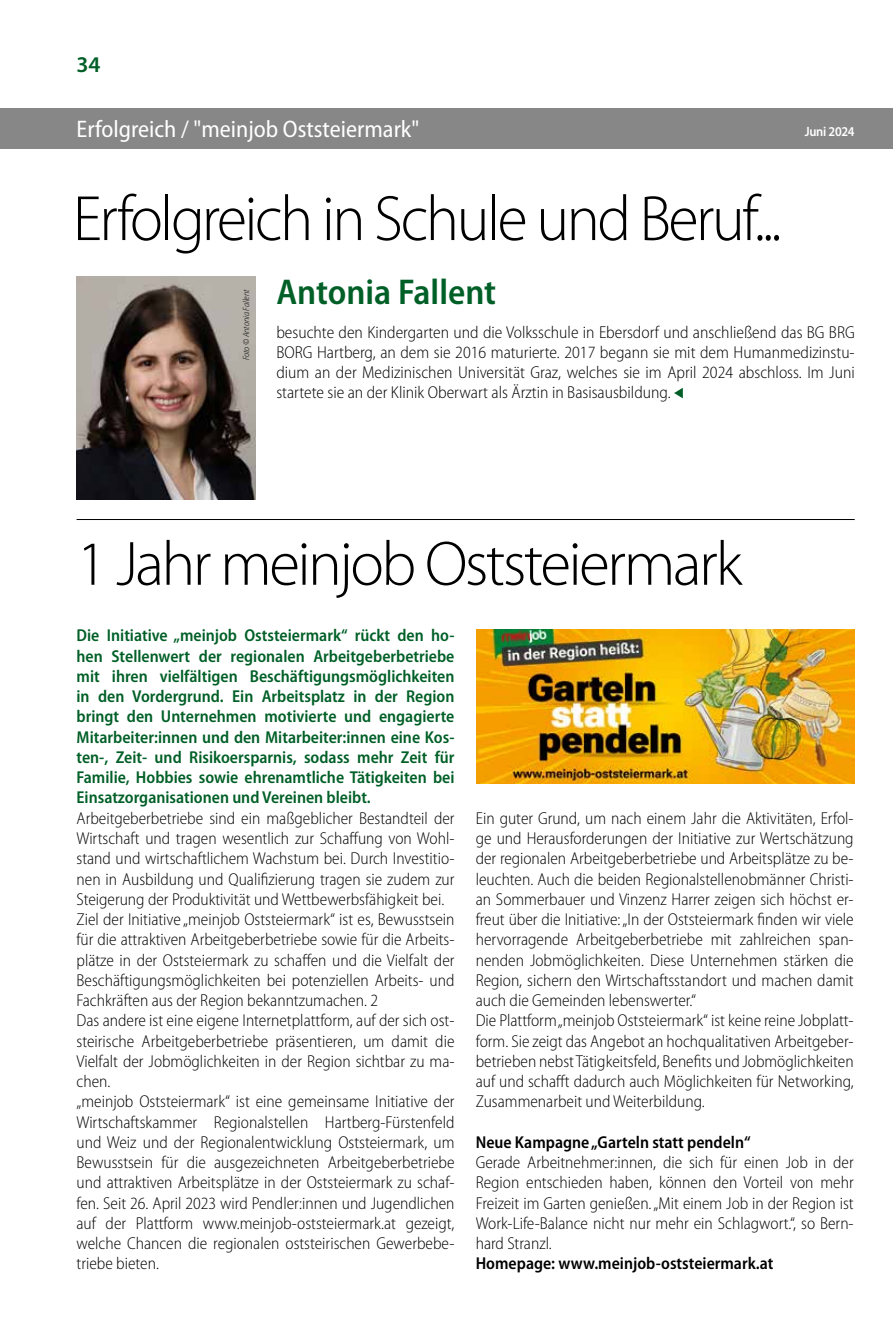
<style>
.page{position:relative;width:893px;height:1327px;background:#fff}
.page>*{position:absolute;margin:0;border:0;box-sizing:border-box;transform-origin:0 0}
.t1{font:300 64.5px "Myriad Pro";letter-spacing:-.04em;color:#000;scale:.96 1}
.t2{font:300 63.15px "Myriad Pro";letter-spacing:-.04em;color:#000}
.t3{font:600 semi-condensed 36px "Myriad Pro";color:#005f27}
.t4{font:semi-condensed 24px "Myriad Pro";color:#fff}
.t5{font:600 22.5px "Myriad Pro";color:#005f27}
.t6{font:300 semi-condensed 17.25px/20.2px "Myriad Pro";color:#000;text-align:justify}
.t7{font:600 semi-condensed 17.25px/20.2px "Myriad Pro";color:#005f27;text-align:justify}
.t8{font:600 semi-condensed 17.25px "Myriad Pro";color:#000}
.t9{font:600 13.5px "Myriad Pro";letter-spacing:-.02em;color:#fff;scale:.93 1}
.t10{font:italic 300 semi-condensed 9px "Myriad Pro";color:#000}
</style>
<div class="page">
<div style="left:0;top:108px;width:893px;height:41px;background:#878787"></div>
<svg style="left:674px;top:388px;width:9px;height:10px"></svg>
<img style="left:77px;top:277px;width:178px;height:223px">
<hr style="left:77px;top:519px;width:778px;height:1px;background:#000">
<img style="left:476px;top:629px;width:379px;height:154px">
<h3 class="t5" style="left:77px;top:50px;width:26px">34</h3>
<h3 class="t4" style="left:77px;top:116px;width:344px">Erfolgreich / "meinjob Oststeiermark"</h3>
<p class="t9" style="left:805px;top:123px;width:55px">Juni 2024</p>
<h1 class="t1" style="left:73px;top:183px;width:739px">Erfolgreich in Schule und Beruf...</h1>
<h3 class="t3" style="left:276px;top:272px;width:221px">Antonia Fallent</h3>
<p class="t6" style="left:276px;top:322px;width:580px">besuchte den Kindergarten und die Volksschule in Ebersdorf und anschließend das BG BRG BORG Hartberg, an dem sie 2016 maturierte. 2017 begann sie mit dem Humanmedizinstu&shy;dium an der Medizinischen Universität Graz, welches sie im April 2024 abschloss. Im Juni startete sie an der Klinik Oberwart als Ärztin in Basisausbildung.</p>
<p class="t10" style="left:242px;top:360px;width:72px;rotate:-90deg">Foto © Antonia Fallent</p>
<h2 class="t2" style="left:77px;top:529px;width:667px">1 Jahr meinjob Oststeiermark</h2>
<p class="t7" style="left:77px;top:626px;width:379px">Die Initiative „meinjob Oststeiermark“ rückt den ho&shy;hen Stellenwert der regionalen Arbeitgeberbetriebe mit ihren vielfältigen Beschäftigungsmöglichkeiten in den Vordergrund. Ein Arbeitsplatz in der Region bringt den Unternehmen motivierte und engagierte Mitarbeiter:innen und den Mitarbeiter:innen eine Kos&shy;ten-, Zeit- und Risikoersparnis, sodass mehr Zeit für Familie, Hobbies sowie ehrenamtliche Tätigkeiten bei Einsatzorganisationen und Vereinen bleibt.</p>
<p class="t6" style="left:77px;top:808px;width:379px;text-align:left">Arbeitgeberbetriebe sind ein maßgeblicher Bestandteil der Wirtschaft und tragen wesentlich zur Schaffung von Wohl&shy;stand und wirtschaftlichem Wachstum bei. Durch Investitio&shy;nen in Ausbildung und Qualifizierung tragen sie zudem zur Steigerung der Produktivität und Wettbewerbsfähigkeit bei.<br>Ziel der Initiative „meinjob Oststeiermark“ ist es, Bewusstsein für die attraktiven Arbeitgeberbetriebe sowie für die Arbeits&shy;plätze in der Oststeiermark zu schaffen und die Vielfalt der Beschäftigungsmöglichkeiten bei potenziellen Arbeits- und Fachkräften aus der Region bekanntzumachen. 2<br>Das andere ist eine eigene Internetplattform, auf der sich ost&shy;steirische Arbeitgeberbetriebe präsentieren, um damit die Vielfalt der Jobmöglichkeiten in der Region sichtbar zu ma&shy;chen.<br>„meinjob Oststeiermark“ ist eine gemeinsame Initiative der Wirtschaftskammer Regionalstellen Hartberg-Fürstenfeld und Weiz und der Regionalentwicklung Oststeiermark, um Bewusstsein für die ausgezeichneten Arbeitgeberbetriebe und attraktiven Arbeitsplätze in der Oststeiermark zu schaf&shy;fen. Seit 26. April 2023 wird Pendler:innen und Jugendlichen auf der Plattform www.meinjob-oststeiermark.at gezeigt, welche Chancen die regionalen oststeirischen Gewerbebe&shy;triebe bieten.</p>
<p class="t6" style="left:476px;top:808px;width:379px;text-align:left">Ein guter Grund, um nach einem Jahr die Aktivitäten, Erfol&shy;ge und Herausforderungen der Initiative zur Wertschätzung der regionalen Arbeitgeberbetriebe und Arbeitsplätze zu be&shy;leuchten. Auch die beiden Regionalstellenobmänner Christi&shy;an Sommerbauer und Vinzenz Harrer zeigen sich höchst er&shy;freut über die Initiative: „In der Oststeiermark finden wir viele hervorragende Arbeitgeberbetriebe mit zahlreichen span&shy;nenden Jobmöglichkeiten. Diese Unternehmen stärken die Region, sichern den Wirtschaftsstandort und machen damit auch die Gemeinden lebenswerter.“<br>Die Plattform „meinjob Oststeiermark“ ist keine reine Jobplatt&shy;form. Sie zeigt das Angebot an hochqualitativen Arbeitgeber&shy;betrieben nebst Tätigkeitsfeld, Benefits und Jobmöglichkeiten auf und schafft dadurch auch Möglichkeiten für Networking, Zusammenarbeit und Weiterbildung.</p>
<p class="t8" style="left:476px;top:1132px;width:276px">Neue Kampagne „Garteln statt pendeln“</p>
<p class="t6" style="left:476px;top:1152px;width:379px">Gerade Arbeitnehmer:innen, die sich für einen Job in der Region entschieden haben, können den Vorteil von mehr Freizeit im Garten genießen. „Mit einem Job in der Region ist Work-Life-Balance nicht nur mehr ein Schlagwort.“, so Bern&shy;hard Stranzl.</p>
<p class="t8" style="left:476px;top:1254px;width:299px">Homepage: www.meinjob-oststeiermark.at</p>
</div>
